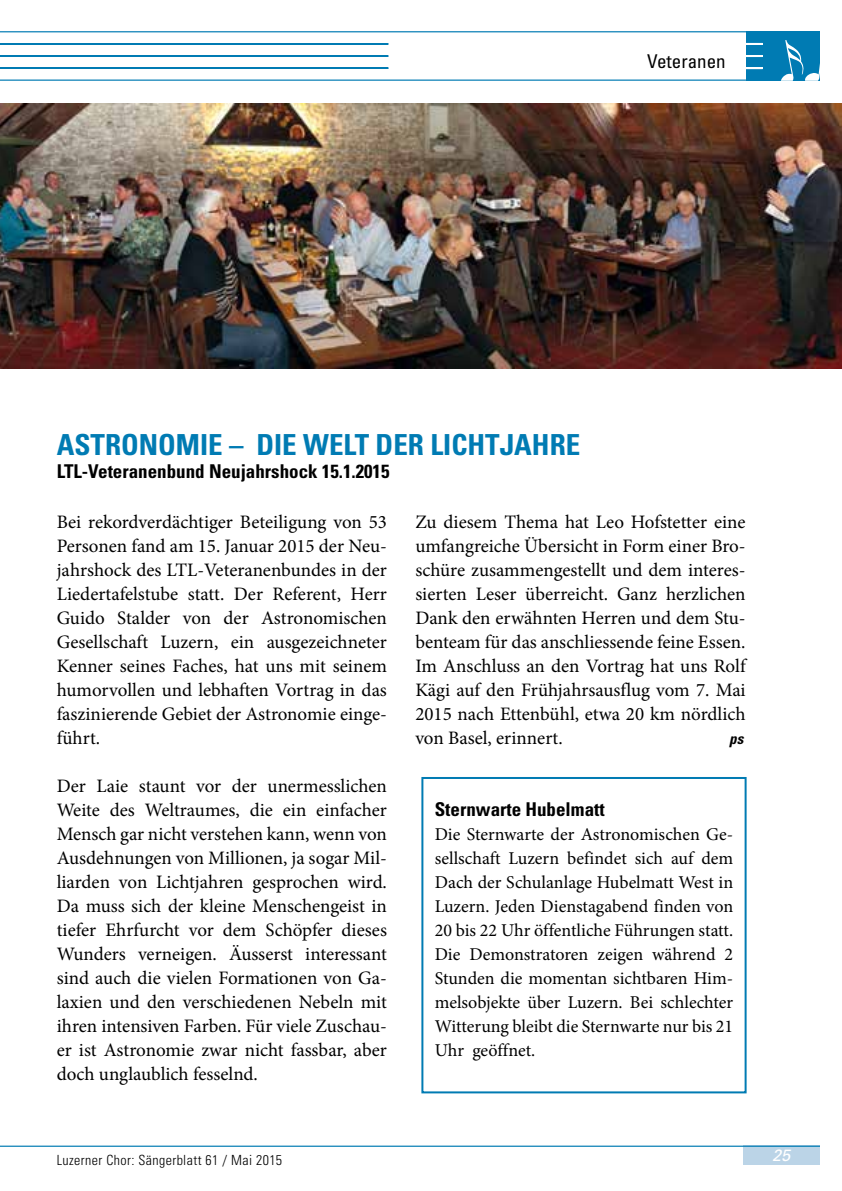
<style>
.page{position:relative;width:842px;height:1191px;background:#fff}
.page>*{position:absolute;margin:0;border:0;box-sizing:border-box;transform-origin:0 0}
.t1{font:700 condensed 29px "Univers";color:#007bb3}
.t2{font:19px/24px "Minion Pro";color:#000;text-align:justify}
.t3{font:700 condensed 19px "Univers";color:#000}
.t4{font:condensed 19px "Univers";color:#000}
.t5{font:18px/24px "Minion Pro";letter-spacing:-.005em;color:#000;text-align:justify}
.t6{font:italic 16.4px "Univers";color:#fff}
.t7{font:italic 700 condensed 15px "Univers";color:#000}
.t8{font:300 condensed 14px "Univers";letter-spacing:.03em;color:#000}
</style>
<div class="page">
<hr style="left:0;top:80px;width:819px;height:1px;background:#007bb3">
<div style="left:746px;top:31px;width:73px;height:50px;background:#007bb3"></div>
<svg style="left:781px;top:40px;width:38px;height:41px"></svg>
<svg style="left:746px;top:43px;width:17px;height:2px"></svg>
<svg style="left:746px;top:55px;width:17px;height:2px"></svg>
<svg style="left:746px;top:67px;width:17px;height:2px"></svg>
<hr style="left:0;top:43px;width:388px;height:2px;background:#007bb3">
<hr style="left:0;top:31px;width:819px;height:1px;background:#007bb3">
<hr style="left:0;top:55px;width:388px;height:2px;background:#007bb3">
<hr style="left:0;top:67px;width:388px;height:2px;background:#007bb3">
<img style="left:0;top:104px;width:842px;height:265px">
<div style="left:421px;top:777px;width:326px;height:316px;border:2px solid #007bb3"></div>
<div style="left:743px;top:1145px;width:76px;height:20px;background:#bbd4e7"></div>
<hr style="left:0;top:1145px;width:819px;height:1px;background:#007bb3">
<p class="t4" style="left:647px;top:50px;width:80px">Veteranen</p>
<h1 class="t1" style="left:57px;top:427px;width:525px">ASTRONOMIE – DIE WELT DER LICHTJAHRE</h1>
<p class="t3" style="left:57px;top:459px;width:334px">LTL-Veteranenbund Neujahrshock 15.1.2015</p>
<p class="t2" style="left:57px;top:510px;width:332px">Bei rekordverdächtiger Beteiligung von 53<br>Personen fand am 15. Januar 2015 der Neu&shy;jahrshock des LTL-Veteranenbundes in der Liedertafelstube statt. Der Referent, Herr Guido Stalder von der Astronomischen Gesellschaft Luzern, ein ausgezeichneter Kenner seines Faches, hat uns mit seinem humorvollen und lebhaften Vortrag in das faszinierende Gebiet der Astronomie einge&shy;führt.</p>
<p class="t2" style="left:57px;top:774px;width:332px">Der Laie staunt vor der unermesslichen Weite des Weltraumes, die ein einfacher Mensch gar nicht verstehen kann, wenn von Ausdehnungen von Millionen, ja sogar Mil&shy;liarden von Lichtjahren gesprochen wird.<br>Da muss sich der kleine Menschengeist in tiefer Ehrfurcht vor dem Schöpfer dieses Wunders verneigen. Äusserst interessant sind auch die vielen Formationen von Ga&shy;laxien und den verschiedenen Nebeln mit ihren intensiven Farben. Für viele Zuschau&shy;er ist Astronomie zwar nicht fassbar, aber doch unglaublich fesselnd.</p>
<p class="t2" style="left:415px;top:510px;width:332px">Zu diesem Thema hat Leo Hofstetter eine umfangreiche Übersicht in Form einer Bro&shy;schüre zusammengestellt und dem interes&shy;sierten Leser überreicht. Ganz herzlichen Dank den erwähnten Herren und dem Stu&shy;benteam für das anschliessende feine Essen.<br>Im Anschluss an den Vortrag hat uns Rolf Kägi auf den Frühjahrsausflug vom 7. Mai 2015 nach Ettenbühl, etwa 20 km nördlich von Basel, erinnert.</p>
<p class="t7" style="left:729px;top:729px;width:16px">ps</p>
<p class="t3" style="left:435px;top:798px;width:171px">Sternwarte Hubelmatt</p>
<p class="t5" style="left:435px;top:822px;width:300px">Die Sternwarte der Astronomischen Ge&shy;sellschaft Luzern befindet sich auf dem Dach der Schulanlage Hubelmatt West in Luzern. Jeden Dienstagabend finden von 20 bis 22 Uhr öffentliche Führungen statt.<br>Die Demonstratoren zeigen während 2<br>Stunden die momentan sichtbaren Him&shy;melsobjekte über Luzern. Bei schlechter Witterung bleibt die Sternwarte nur bis 21<br>Uhr geöffnet.</p>
<p class="t8" style="left:57px;top:1151px;width:227px">Luzerner Chor: Sängerblatt 61 / Mai 2015</p>
<p class="t6" style="left:772px;top:1145px;width:20px">25</p>
</div>
